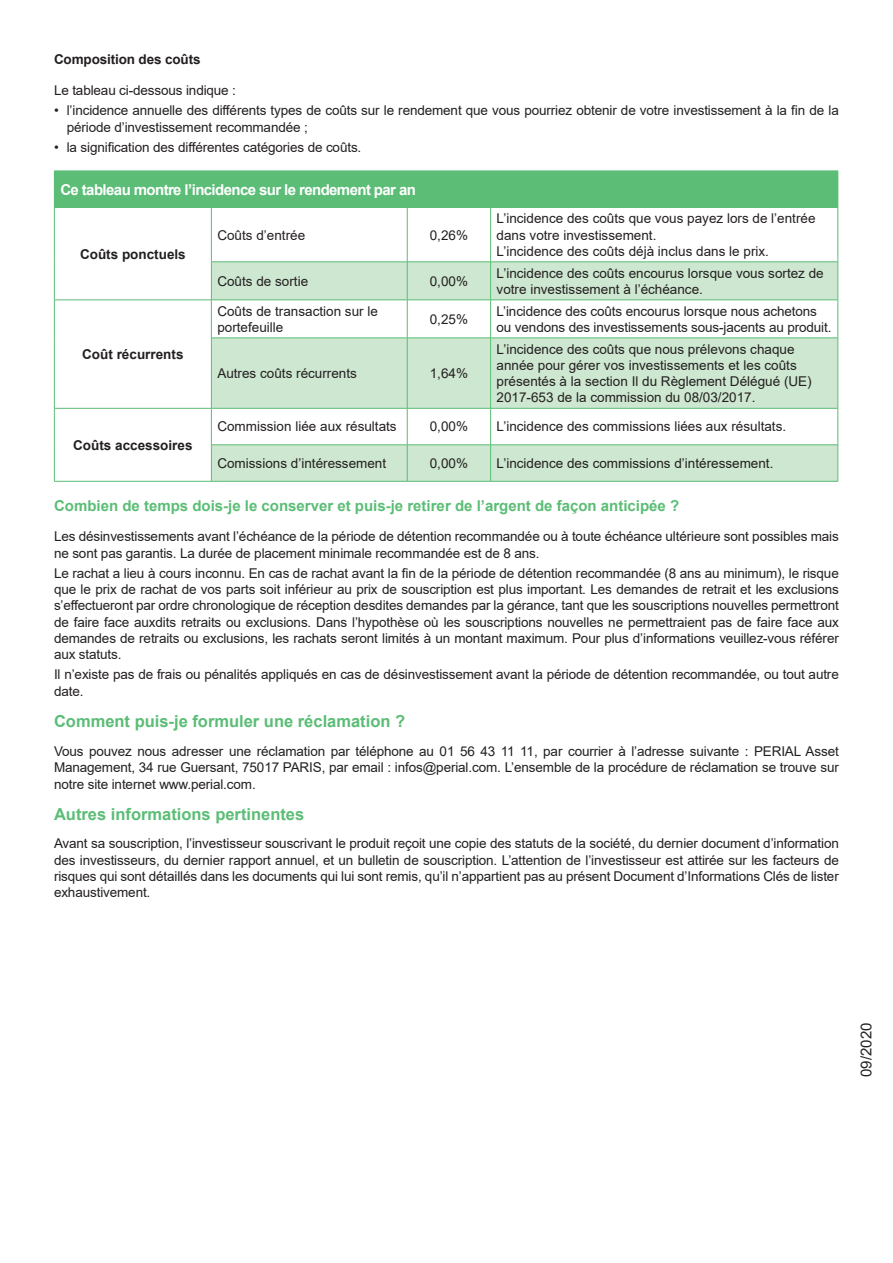
<style>
.page{position:relative;width:893px;height:1263px;background:#fff}
.page>*{position:absolute;margin:0;border:0;box-sizing:border-box;transform-origin:0 0}
.t1{font:700 16.5px "Arial";color:#5bbd76}
.t2{font:700 15px "Arial";color:#5bbd76}
.t3{font:700 15px "Arial";letter-spacing:-.04em;color:#fff}
.t4{font:15px "Arial";color:#231f20}
.t5{font:13.5px/16.2px "Arial";letter-spacing:-.01em;color:#231f20}
.t6{font:700 13.5px "Arial";color:#231f20}
</style>
<div class="page">
<div style="left:54px;top:171px;width:784px;height:36px;background:#5bbd76"></div>
<svg style="left:212px;top:263px;width:626px;height:145px;fill:#cde7d0"></svg>
<div style="left:212px;top:445px;width:626px;height:36px;background:#cde7d0"></div>
<hr style="left:54px;top:207px;width:157px;height:1px;background:#5bbd76">
<hr style="left:211px;top:207px;width:196px;height:1px;background:#5bbd76">
<hr style="left:407px;top:207px;width:84px;height:1px;background:#5bbd76">
<hr style="left:491px;top:207px;width:347px;height:1px;background:#5bbd76">
<hr style="left:54px;top:208px;width:1px;height:54px;background:#5bbd76">
<hr style="left:54px;top:262px;width:1px;height:38px;background:#5bbd76">
<hr style="left:211px;top:208px;width:1px;height:54px;background:#5bbd76">
<hr style="left:407px;top:208px;width:1px;height:54px;background:#5bbd76">
<hr style="left:490px;top:208px;width:1px;height:54px;background:#5bbd76">
<hr style="left:838px;top:208px;width:1px;height:54px;background:#5bbd76">
<hr style="left:211px;top:262px;width:196px;height:1px;background:#5bbd76">
<hr style="left:211px;top:262px;width:1px;height:38px;background:#5bbd76">
<hr style="left:407px;top:262px;width:84px;height:1px;background:#5bbd76">
<hr style="left:407px;top:262px;width:1px;height:38px;background:#5bbd76">
<hr style="left:491px;top:262px;width:347px;height:1px;background:#5bbd76">
<hr style="left:490px;top:262px;width:1px;height:38px;background:#5bbd76">
<hr style="left:838px;top:262px;width:1px;height:38px;background:#5bbd76">
<hr style="left:54px;top:300px;width:157px;height:1px;background:#5bbd76">
<hr style="left:54px;top:300px;width:1px;height:38px;background:#5bbd76">
<hr style="left:54px;top:338px;width:1px;height:70px;background:#5bbd76">
<hr style="left:211px;top:300px;width:196px;height:1px;background:#5bbd76">
<hr style="left:211px;top:300px;width:1px;height:38px;background:#5bbd76">
<hr style="left:407px;top:300px;width:84px;height:1px;background:#5bbd76">
<hr style="left:407px;top:300px;width:1px;height:38px;background:#5bbd76">
<hr style="left:491px;top:300px;width:347px;height:1px;background:#5bbd76">
<hr style="left:490px;top:300px;width:1px;height:38px;background:#5bbd76">
<hr style="left:838px;top:300px;width:1px;height:38px;background:#5bbd76">
<hr style="left:211px;top:338px;width:196px;height:1px;background:#5bbd76">
<hr style="left:211px;top:338px;width:1px;height:70px;background:#5bbd76">
<hr style="left:407px;top:338px;width:84px;height:1px;background:#5bbd76">
<hr style="left:407px;top:338px;width:1px;height:70px;background:#5bbd76">
<hr style="left:491px;top:338px;width:347px;height:1px;background:#5bbd76">
<hr style="left:490px;top:338px;width:1px;height:70px;background:#5bbd76">
<hr style="left:838px;top:338px;width:1px;height:70px;background:#5bbd76">
<hr style="left:54px;top:408px;width:157px;height:1px;background:#5bbd76">
<hr style="left:54px;top:408px;width:1px;height:37px;background:#5bbd76">
<hr style="left:54px;top:445px;width:1px;height:36px;background:#5bbd76">
<hr style="left:54px;top:481px;width:157px;height:1px;background:#5bbd76">
<hr style="left:211px;top:408px;width:196px;height:1px;background:#5bbd76">
<hr style="left:211px;top:408px;width:1px;height:37px;background:#5bbd76">
<hr style="left:407px;top:408px;width:84px;height:1px;background:#5bbd76">
<hr style="left:407px;top:408px;width:1px;height:37px;background:#5bbd76">
<hr style="left:491px;top:408px;width:347px;height:1px;background:#5bbd76">
<hr style="left:490px;top:408px;width:1px;height:37px;background:#5bbd76">
<hr style="left:838px;top:408px;width:1px;height:37px;background:#5bbd76">
<hr style="left:211px;top:444px;width:196px;height:1px;background:#5bbd76">
<hr style="left:211px;top:445px;width:1px;height:36px;background:#5bbd76">
<hr style="left:407px;top:444px;width:84px;height:1px;background:#5bbd76">
<hr style="left:407px;top:445px;width:1px;height:36px;background:#5bbd76">
<hr style="left:491px;top:444px;width:347px;height:1px;background:#5bbd76">
<hr style="left:490px;top:445px;width:1px;height:36px;background:#5bbd76">
<hr style="left:838px;top:445px;width:1px;height:36px;background:#5bbd76">
<hr style="left:211px;top:481px;width:196px;height:1px;background:#5bbd76">
<hr style="left:407px;top:481px;width:84px;height:1px;background:#5bbd76">
<hr style="left:491px;top:481px;width:347px;height:1px;background:#5bbd76">
<p class="t6" style="left:54px;top:50px;width:148px">Composition des coûts</p>
<p class="t5" style="left:54px;top:82px;width:184px">Le tableau ci-dessous indique :</p>
<p class="t5" style="left:67px;top:102px;width:774px;text-indent:-13px">• l’incidence annuelle des différents types de coûts sur le rendement que vous pourriez obtenir de votre investissement à la fin de la période d’investissement recommandée ;</p>
<p class="t5" style="left:54px;top:139px;width:309px">• la signification des différentes catégories de coûts.</p>
<p class="t3" style="left:60px;top:179px;width:357px">Ce tableau montre l’incidence sur le rendement par an</p>
<p class="t6" style="left:80px;top:244px;width:107px">Coûts ponctuels</p>
<p class="t6" style="left:82px;top:345px;width:103px">Coût récurrents</p>
<p class="t6" style="left:73px;top:435px;width:121px">Coûts accessoires</p>
<p class="t5" style="left:217px;top:227px;width:89px">Coûts d’entrée</p>
<p class="t5" style="left:430px;top:227px;width:40px">0,26%</p>
<p class="t5" style="left:497px;top:210px;width:320px">L’incidence des coûts que vous payez lors de l’entrée dans votre investissement.<br>L’incidence des coûts déjà inclus dans le prix.</p>
<p class="t5" style="left:217px;top:273px;width:92px">Coûts de sortie</p>
<p class="t5" style="left:430px;top:273px;width:40px">0,00%</p>
<p class="t5" style="left:497px;top:265px;width:329px">L’incidence des coûts encourus lorsque vous sortez de votre investissement à l’échéance.</p>
<p class="t5" style="left:217px;top:303px;width:162px">Coûts de transaction sur le portefeuille</p>
<p class="t5" style="left:430px;top:311px;width:40px">0,25%</p>
<p class="t5" style="left:497px;top:303px;width:336px">L’incidence des coûts encourus lorsque nous achetons ou vendons des investissements sous-jacents au produit.</p>
<p class="t5" style="left:217px;top:365px;width:141px">Autres coûts récurrents</p>
<p class="t5" style="left:430px;top:365px;width:40px">1,64%</p>
<p class="t5" style="left:497px;top:341px;width:317px">L’incidence des coûts que nous prélevons chaque année pour gérer vos investissements et les coûts présentés à la section Il du Règlement Délégué (UE)<br>2017-653 de la commission du 08/03/2017.</p>
<p class="t5" style="left:217px;top:418px;width:181px">Commission liée aux résultats</p>
<p class="t5" style="left:430px;top:418px;width:40px">0,00%</p>
<p class="t5" style="left:497px;top:418px;width:291px">L’incidence des commissions liées aux résultats.</p>
<p class="t5" style="left:217px;top:455px;width:170px">Comissions d’intéressement</p>
<p class="t5" style="left:430px;top:455px;width:40px">0,00%</p>
<p class="t5" style="left:497px;top:455px;width:278px">L’incidence des commissions d’intéressement.</p>
<p class="t2" style="left:54px;top:496px;width:627px">Combien de temps dois-je le conserver et puis-je retirer de l’argent de façon anticipée ?</p>
<p class="t5" style="left:54px;top:528px;width:786px">Les désinvestissements avant l’échéance de la période de détention recommandée ou à toute échéance ultérieure sont possibles mais ne sont pas garantis. La durée de placement minimale recommandée est de 8 ans.</p>
<p class="t5" style="left:54px;top:565px;width:786px;text-align:justify">Le rachat a lieu à cours inconnu. En cas de rachat avant la fin de la période de détention recommandée (8 ans au minimum), le risque que le prix de rachat de vos parts soit inférieur au prix de souscription est plus important. Les demandes de retrait et les exclusions s’effectueront par ordre chronologique de réception desdites demandes par la gérance, tant que les souscriptions nouvelles permettront de faire face auxdits retraits ou exclusions. Dans l’hypothèse où les souscriptions nouvelles ne permettraient pas de faire face aux demandes de retraits ou exclusions, les rachats seront limités à un montant maximum. Pour plus d’informations veuillez-vous référer aux statuts.</p>
<p class="t5" style="left:54px;top:666px;width:786px">Il n’existe pas de frais ou pénalités appliqués en cas de désinvestissement avant la période de détention recommandée, ou tout autre date.</p>
<p class="t1" style="left:54px;top:710px;width:353px">Comment puis-je formuler une réclamation ?</p>
<p class="t5" style="left:54px;top:743px;width:786px;text-align:justify">Vous pouvez nous adresser une réclamation par téléphone au 01 56 43 11 11, par courrier à l’adresse suivante : PERIAL Asset Management, 34 rue Guersant, 75017 PARIS, par email : infos@perial.com. L’ensemble de la procédure de réclamation se trouve sur notre site internet www.perial.com.</p>
<p class="t1" style="left:54px;top:802px;width:252px">Autres informations pertinentes</p>
<p class="t5" style="left:54px;top:835px;width:786px;text-align:justify">Avant sa souscription, l’investisseur souscrivant le produit reçoit une copie des statuts de la société, du dernier document d’information des investisseurs, du dernier rapport annuel, et un bulletin de souscription. L’attention de l’investisseur est attirée sur les facteurs de risques qui sont détaillés dans les documents qui lui sont remis, qu’il n’appartient pas au présent Document d’Informations Clés de lister exhaustivement.</p>
<p class="t4" style="left:856px;top:1077px;width:56px;rotate:-90deg">09/2020</p>
</div>
